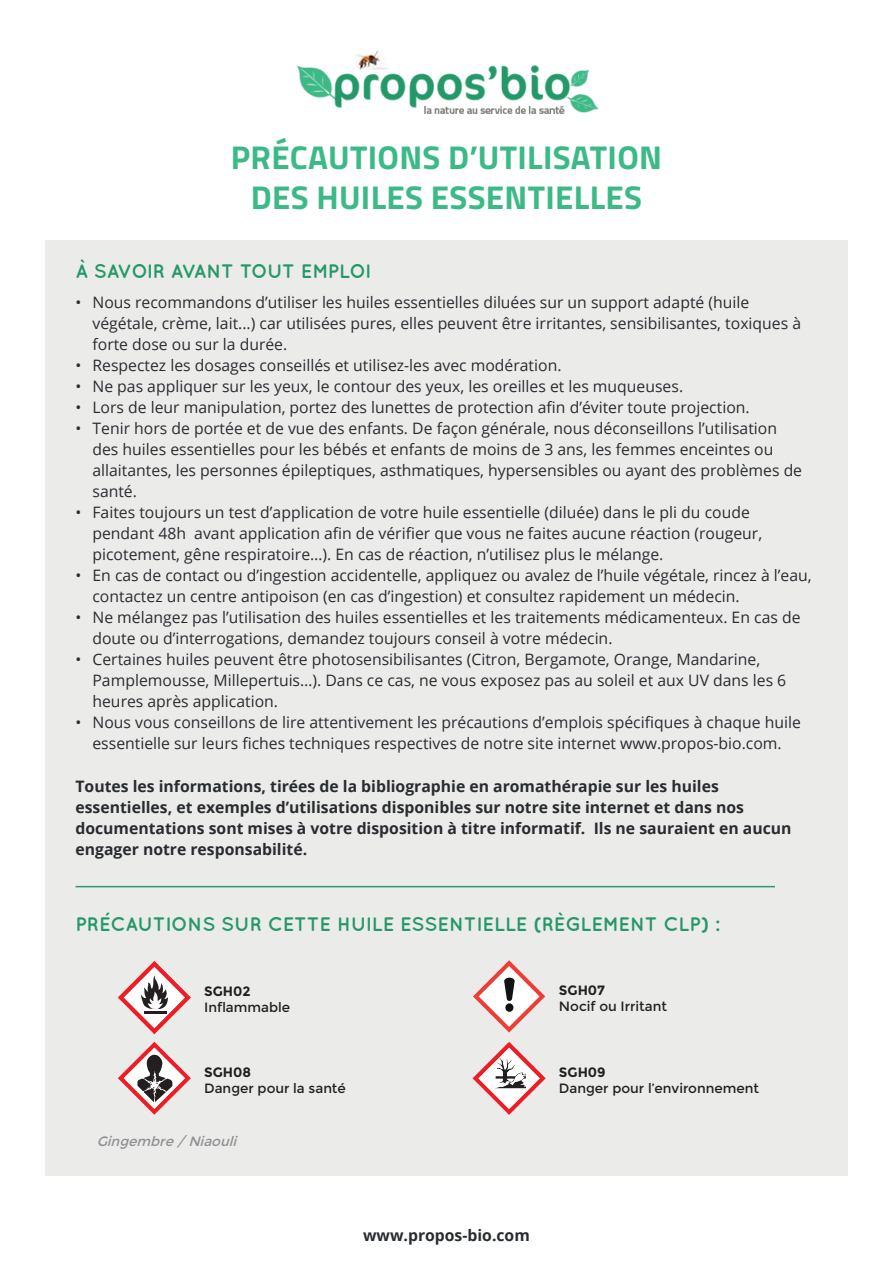
<style>
.page{position:relative;width:893px;height:1263px;background:#fff}
.page>*{position:absolute;margin:0;border:0;box-sizing:border-box;transform-origin:0 0}
.t1{font:700 33px/39.6px "Titillium";letter-spacing:.01em;color:#3cba86;text-align:center}
.t2{font:700 19.5px "Quicksand";color:#259868}
.t3{font:700 19.5px "Quicksand";letter-spacing:-.04em;color:#259868}
.t4{font:15.75px/21px "Open Sans";color:#292c2f}
.t5{font:700 15.75px/21px "Open Sans";color:#292c2f}
.t6{font:13.5px "Montserrat";color:#231f20}
.t7{font:700 13.5px "Montserrat";color:#231f20}
.t8{font:italic 13.5px "Montserrat";color:#8e9092}
</style>
<div class="page">
<div style="left:45px;top:240px;width:803px;height:936px;background:#ebebea"></div>
<hr style="left:75px;top:886px;width:700px;height:1px;background:#2a9b6e">
<img style="left:296px;top:50px;width:303px;height:64px">
<svg style="left:118px;top:961px;width:73px;height:73px"></svg>
<hr style="left:144px;top:1011px;width:22px;height:2px;background:#231f20">
<svg style="left:473px;top:960px;width:72px;height:72px"></svg>
<svg style="left:118px;top:1042px;width:73px;height:73px"></svg>
<svg style="left:473px;top:1042px;width:73px;height:73px"></svg>
<h1 class="t1" style="left:231px;top:136px;width:433px">PRÉCAUTIONS D’UTILISATION<br>DES HUILES ESSENTIELLES</h1>
<p class="t3" style="left:75px;top:259px;width:297px">À SAVOIR AVANT TOUT EMPLOI</p>
<p class="t4" style="left:92px;top:291px;width:710px;text-indent:-17px">• Nous recommandons d’utiliser les huiles essentielles diluées sur un support adapté (huile végétale, crème, lait...) car utilisées pures, elles peuvent être irritantes, sensibilisantes, toxiques à forte dose ou sur la durée.</p>
<p class="t4" style="left:75px;top:354px;width:488px">• Respectez les dosages conseillés et utilisez-les avec modération.</p>
<p class="t4" style="left:75px;top:375px;width:609px">• Ne pas appliquer sur les yeux, le contour des yeux, les oreilles et les muqueuses.</p>
<p class="t4" style="left:75px;top:396px;width:676px">• Lors de leur manipulation, portez des lunettes de protection afin d’éviter toute projection.</p>
<p class="t4" style="left:92px;top:417px;width:711px;text-indent:-17px">• Tenir hors de portée et de vue des enfants. De façon générale, nous déconseillons l’utilisation des huiles essentielles pour les bébés et enfants de moins de 3 ans, les femmes enceintes ou allaitantes, les personnes épileptiques, asthmatiques, hypersensibles ou ayant des problèmes de santé.</p>
<p class="t4" style="left:92px;top:501px;width:671px;text-indent:-17px">• Faites toujours un test d’application de votre huile essentielle (diluée) dans le pli du coude pendant 48h avant application afin de vérifier que vous ne faites aucune réaction (rougeur, picotement, gêne respiratoire…). En cas de réaction, n’utilisez plus le mélange.</p>
<p class="t4" style="left:92px;top:564px;width:721px;text-indent:-17px">• En cas de contact ou d’ingestion accidentelle, appliquez ou avalez de l’huile végétale, rincez à l’eau, contactez un centre antipoison (en cas d’ingestion) et consultez rapidement un médecin.</p>
<p class="t4" style="left:92px;top:606px;width:709px;text-indent:-17px">• Ne mélangez pas l’utilisation des huiles essentielles et les traitements médicamenteux. En cas de doute ou d’interrogations, demandez toujours conseil à votre médecin.</p>
<p class="t4" style="left:92px;top:648px;width:695px;text-indent:-17px">• Certaines huiles peuvent être photosensibilisantes (Citron, Bergamote, Orange, Mandarine,<br>Pamplemousse, Millepertuis…). Dans ce cas, ne vous exposez pas au soleil et aux UV dans les 6 heures après application.</p>
<p class="t4" style="left:75px;top:711px;width:727px;text-align:center">• Nous vous conseillons de lire attentivement les précautions d’emplois spécifiques à chaque huile essentielle sur leurs fiches techniques respectives de notre site internet www.propos-bio.com.</p>
<p class="t5" style="left:75px;top:775px;width:717px">Toutes les informations, tirées de la bibliographie en aromathérapie sur les huiles essentielles, et exemples d’utilisations disponibles sur notre site internet et dans nos documentations sont mises à votre disposition à titre informatif. Ils ne sauraient en aucun engager notre responsabilité.</p>
<p class="t2" style="left:75px;top:912px;width:646px">PRÉCAUTIONS SUR CETTE HUILE ESSENTIELLE (RÈGLEMENT CLP) :</p>
<p class="t7" style="left:204px;top:983px;width:48px">SGH02</p>
<p class="t6" style="left:204px;top:999px;width:88px">Inflammable</p>
<p class="t7" style="left:204px;top:1064px;width:49px">SGH08</p>
<p class="t6" style="left:204px;top:1080px;width:143px">Danger pour la santé</p>
<p class="t8" style="left:97px;top:1133px;width:145px">Gingembre / Niaouli</p>
<p class="t7" style="left:559px;top:982px;width:48px">SGH07</p>
<p class="t6" style="left:559px;top:998px;width:110px">Nocif ou Irritant</p>
<p class="t7" style="left:559px;top:1064px;width:48px">SGH09</p>
<p class="t6" style="left:559px;top:1080px;width:202px">Danger pour l’environnement</p>
<p class="t5" style="left:363px;top:1224px;width:168px">www.propos-bio.com</p>
</div>
